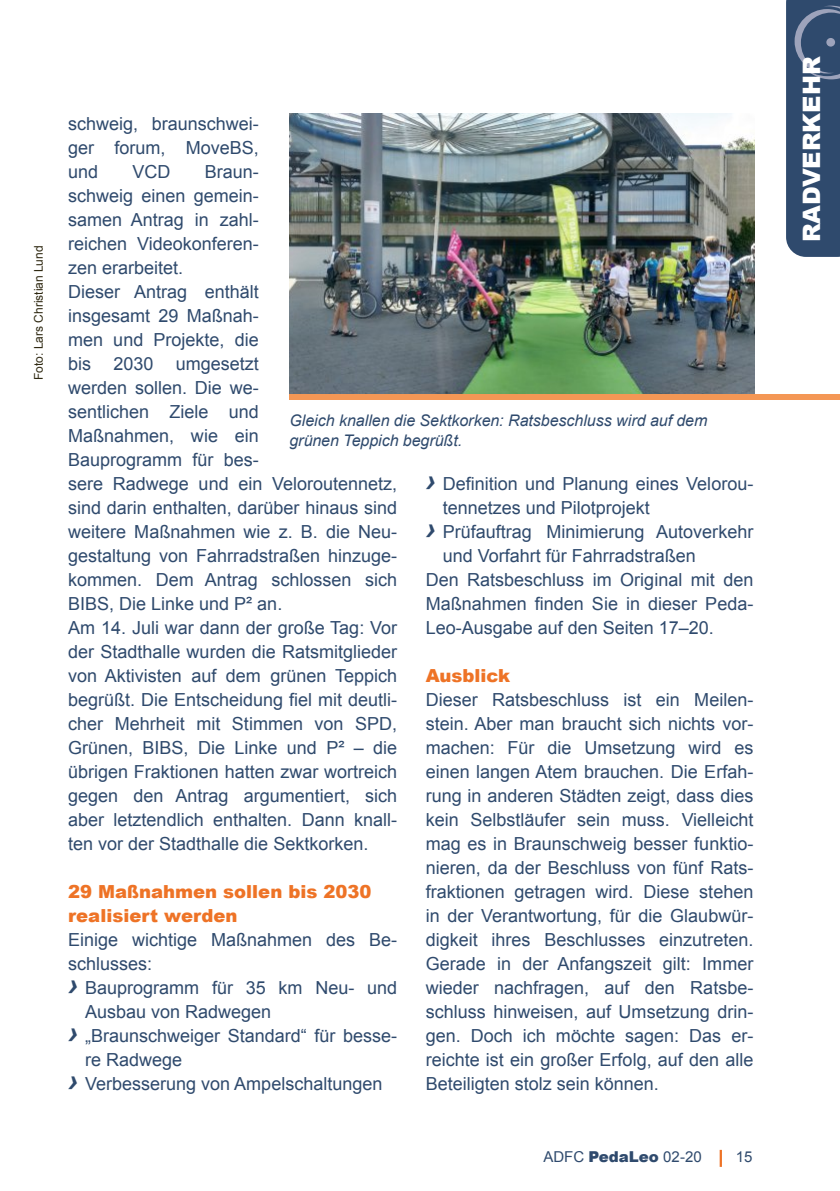
<style>
.page{position:relative;width:840px;height:1191px;background:#fff}
.page>*{position:absolute;margin:0;border:0;box-sizing:border-box;transform-origin:0 0}
.t1{font:900 24px "Arial";letter-spacing:-.005em;color:#fff}
.t2{font:18px/24px "Arial";color:#2f4a6d;text-align:justify}
.t3{font:900 18px/24px "Arial";color:#ee7326}
.t4{font:italic 16px/20px "Arial";letter-spacing:-.005em;color:#2f4a6d}
.t5{font:15px "Arial";letter-spacing:.005em;color:#2f4a6d}
.t6{font:12px "Arial";letter-spacing:-.005em;color:#2f2912}
.s1{font-weight:700;font-style:italic;font-size:28px}
.s2{font-weight:900}
</style>
<div class="page">
<svg style="left:719px;top:1149px;width:2px;height:17px"></svg>
<img style="left:289px;top:113px;width:465px;height:281px">
<div style="left:289px;top:394px;width:550px;height:6px;background:#f49755"></div>
<svg style="left:786px;top:0;width:53px;height:257px;background:#354f71"></svg>
<svg style="left:825px;top:38px;width:9px;height:9px"></svg>
<p class="t6" style="left:32px;top:380px;width:136px;rotate:-90deg">Foto: Lars Christian Lund</p>
<p class="t2" style="left:68px;top:112px;width:192px">schweig, braunschwei&shy;ger forum, MoveBS, und</p>
<p class="t2" style="left:132px;top:160px;width:39px">VCD</p>
<p class="t2" style="left:68px;top:160px;width:330px;text-align:left;text-indent:137px">Braun-<br>schweig einen gemein-<br>samen Antrag in zahl-<br>reichen Videokonferen-<br>zen erarbeitet.<br>Dieser Antrag enthält<br>insgesamt 29 Maßnah-<br>men und Projekte, die<br>bis 2030 umgesetzt<br>werden sollen. Die we-<br>sentlichen Ziele und<br>Maßnahmen, wie ein<br>Bauprogramm für bes-<br>sere Radwege und ein Veloroutennetz, sind darin enthalten, darüber hinaus sind weitere Maßnahmen wie z. B. die Neu&shy;gestaltung von Fahrradstraßen hinzuge&shy;kommen. Dem Antrag schlossen sich<br>BIBS, Die Linke und P² an.<br>Am 14. Juli war dann der große Tag: Vor der Stadthalle wurden die Ratsmitglieder von Aktivisten auf dem grünen Teppich begrüßt. Die Entscheidung fiel mit deutli&shy;cher Mehrheit mit Stimmen von SPD,<br>Grünen, BIBS, Die Linke und P² – die übrigen Fraktionen hatten zwar wortreich gegen den Antrag argumentiert, sich aber letztendlich enthalten. Dann knall&shy;ten vor der Stadthalle die Sektkorken.</p>
<p class="t3" style="left:68px;top:879px;width:304px">29 Maßnahmen sollen bis 2030 realisiert werden</p>
<p class="t2" style="left:68px;top:928px;width:330px">Einige wichtige Maßnahmen des Be-</p>
<p class="t2" style="left:68px;top:952px;width:85px">schlusses:</p>
<p class="t2" style="left:68px;top:976px;width:330px"><span class="s1">›</span> Bauprogramm für 35 km Neu- und</p>
<p class="t2" style="left:85px;top:1000px;width:188px">Ausbau von Radwegen</p>
<p class="t2" style="left:68px;top:1024px;width:330px"><span class="s1">›</span> „Braunschweiger Standard“ für besse-</p>
<p class="t2" style="left:85px;top:1048px;width:99px">re Radwege</p>
<p class="t2" style="left:68px;top:1072px;width:316px"><span class="s1">›</span> Verbesserung von Ampelschaltungen</p>
<p class="t4" style="left:289px;top:410px;width:419px">Gleich knallen die Sektkorken: Ratsbeschluss wird auf dem grünen Teppich begrüßt.</p>
<p class="t2" style="left:425px;top:472px;width:329px"><span class="s1">›</span> Definition und Planung eines Velorou-</p>
<p class="t2" style="left:442px;top:496px;width:208px">tennetzes und Pilotprojekt</p>
<p class="t2" style="left:425px;top:520px;width:329px"><span class="s1">›</span> Prüfauftrag Minimierung Autoverkehr</p>
<p class="t2" style="left:442px;top:544px;width:255px">und Vorfahrt für Fahrradstraßen</p>
<p class="t2" style="left:425px;top:568px;width:329px">Den Ratsbeschluss im Original mit den</p>
<p class="t2" style="left:425px;top:592px;width:329px">Maßnahmen finden Sie in dieser Peda-</p>
<p class="t2" style="left:425px;top:616px;width:289px">Leo-Ausgabe auf den Seiten 17–20.</p>
<p class="t3" style="left:425px;top:663px;width:86px">Ausblick</p>
<p class="t2" style="left:425px;top:688px;width:329px">Dieser Ratsbeschluss ist ein Meilen&shy;stein. Aber man braucht sich nichts vor&shy;machen: Für die Umsetzung wird es einen langen Atem brauchen. Die Erfah&shy;rung in anderen Städten zeigt, dass dies kein Selbstläufer sein muss. Vielleicht mag es in Braunschweig besser funktio&shy;nieren, da der Beschluss von fünf Rats&shy;fraktionen getragen wird. Diese stehen in der Verantwortung, für die Glaubwür&shy;digkeit ihres Beschlusses einzutreten.<br>Gerade in der Anfangszeit gilt: Immer wieder nachfragen, auf den Ratsbe&shy;schluss hinweisen, auf Umsetzung drin&shy;gen. Doch ich möchte sagen: Das er&shy;reichte ist ein großer Erfolg, auf den alle Beteiligten stolz sein können.</p>
<p class="t5" style="left:543px;top:1148px;width:160px">ADFC <span class="s2">PedaLeo</span> 02-20</p>
<p class="t5" style="left:735px;top:1148px;width:18px">15</p>
<h1 class="t1" style="left:793px;top:242px;width:187px;rotate:-90deg">RADVERKEHR</h1>
</div>
